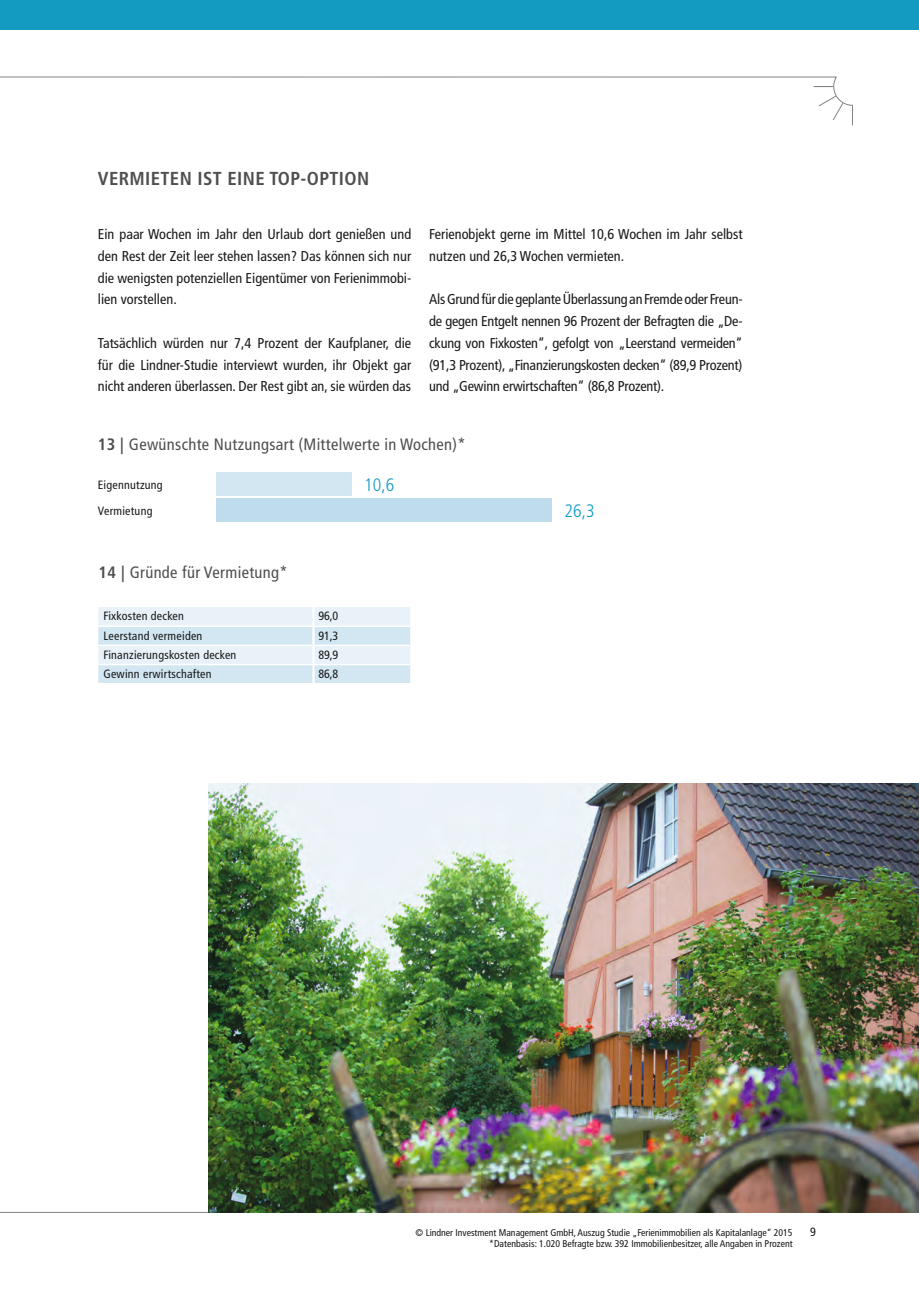
<style>
.page{position:relative;width:919px;height:1289px;background:#fff}
.page>*{position:absolute;margin:0;border:0;box-sizing:border-box;transform-origin:0 0}
.t1{font:700 condensed 18.75px "Frutiger";letter-spacing:.02em;color:#4f4f4f}
.t2{font:300 condensed 18px "Frutiger";color:#139bc2}
.t3{font:condensed 16.5px "Frutiger";letter-spacing:.02em;color:#4f4f4f}
.t4{font:condensed 14.25px/21.8px "Frutiger";color:#171818;text-align:justify}
.t5{font:condensed 12px/26px "Frutiger";letter-spacing:.02em;color:#171818}
.t6{font:condensed 9.75px "Frutiger";color:#171818}
.s1{font-weight:700}
</style>
<div class="page">
<svg style="left:0;top:76px;width:853px;height:50px"></svg>
<svg style="left:0;top:1212px;width:853px;height:1px"></svg>
<div style="left:0;top:0;width:13px;height:30px;background:#139bc2"></div>
<div style="left:13px;top:0;width:905px;height:30px;background:#139bc2"></div>
<img style="left:208px;top:783px;width:710px;height:429px">
<div style="left:216px;top:473px;width:135px;height:23px;background:#d3e7f2"></div>
<div style="left:216px;top:498px;width:335px;height:24px;background:#bedcec"></div>
<svg style="left:98px;top:607px;width:313px;height:76px;background:#deecf5"></svg>
<hr style="left:98px;top:644px;width:215px;height:2px;background:#fff">
<hr style="left:313px;top:644px;width:97px;height:2px;background:#fff">
<hr style="left:98px;top:663px;width:215px;height:2px;background:#fff">
<hr style="left:313px;top:663px;width:97px;height:2px;background:#fff">
<hr style="left:98px;top:625px;width:215px;height:2px;background:#fff">
<hr style="left:313px;top:625px;width:97px;height:2px;background:#fff">
<h1 class="t1" style="left:98px;top:167px;width:273px">VERMIETEN IST EINE TOP-OPTION</h1>
<p class="t4" style="left:98px;top:223px;width:315px">Ein paar Wochen im Jahr den Urlaub dort genießen und den Rest der Zeit leer stehen lassen? Das können sich nur die wenigsten potenziellen Eigentümer von Ferienimmobi&shy;lien vorstellen.</p>
<p class="t4" style="left:98px;top:332px;width:315px">Tatsächlich würden nur 7,4 Prozent der Kaufplaner, die für die Lindner-Studie interviewt wurden, ihr Objekt gar nicht anderen überlassen. Der Rest gibt an, sie würden das</p>
<p class="t4" style="left:429px;top:223px;width:315px">Ferienobjekt gerne im Mittel 10,6 Wochen im Jahr selbst nutzen und 26,3 Wochen vermieten.</p>
<p class="t4" style="left:429px;top:289px;width:315px">Als Grund für die geplante Überlassung an Fremde oder Freun&shy;de gegen Entgelt nennen 96 Prozent der Befragten die „De&shy;ckung von Fixkosten“, gefolgt von „Leerstand vermeiden“ (91,3 Prozent), „Finanzierungskosten decken“ (89,9 Prozent) und „Gewinn erwirtschaften“ (86,8 Prozent).</p>
<p class="t3" style="left:98px;top:434px;width:369px"><span class="s1">13 |</span> Gewünschte Nutzungsart (Mittelwerte in Wochen)*</p>
<p class="t5" style="left:98px;top:472px;width:66px">Eigennutzung<br>Vermietung</p>
<p class="t2" style="left:364px;top:474px;width:32px">10,6</p>
<p class="t3" style="left:99px;top:563px;width:190px"><span class="s1">14 |</span> Gründe für Vermietung*</p>
<p class="t5" style="left:103px;top:603px;width:82px">Fixkosten decken</p>
<p class="t5" style="left:318px;top:603px;width:21px">96,0</p>
<p class="t5" style="left:103px;top:622px;width:100px">Leerstand vermeiden</p>
<p class="t5" style="left:318px;top:622px;width:21px">91,3</p>
<p class="t5" style="left:103px;top:641px;width:134px">Finanzierungskosten decken</p>
<p class="t5" style="left:318px;top:641px;width:21px">89,9</p>
<p class="t5" style="left:103px;top:660px;width:110px">Gewinn erwirtschaften</p>
<p class="t5" style="left:318px;top:660px;width:21px">86,8</p>
<p class="t2" style="left:564px;top:500px;width:32px">26,3</p>
<p class="t6" style="left:415px;top:1226px;width:378px">© Lindner Investment Management GmbH, Auszug Studie „Ferienimmobilien als Kapitalanlage“ 2015</p>
<p class="t5" style="left:810px;top:1219px;width:7px">9</p>
<p class="t6" style="left:489px;top:1238px;width:305px">*Datenbasis: 1.020 Befragte bzw. 392 Immobilienbesitzer, alle Angaben in Prozent</p>
</div>
